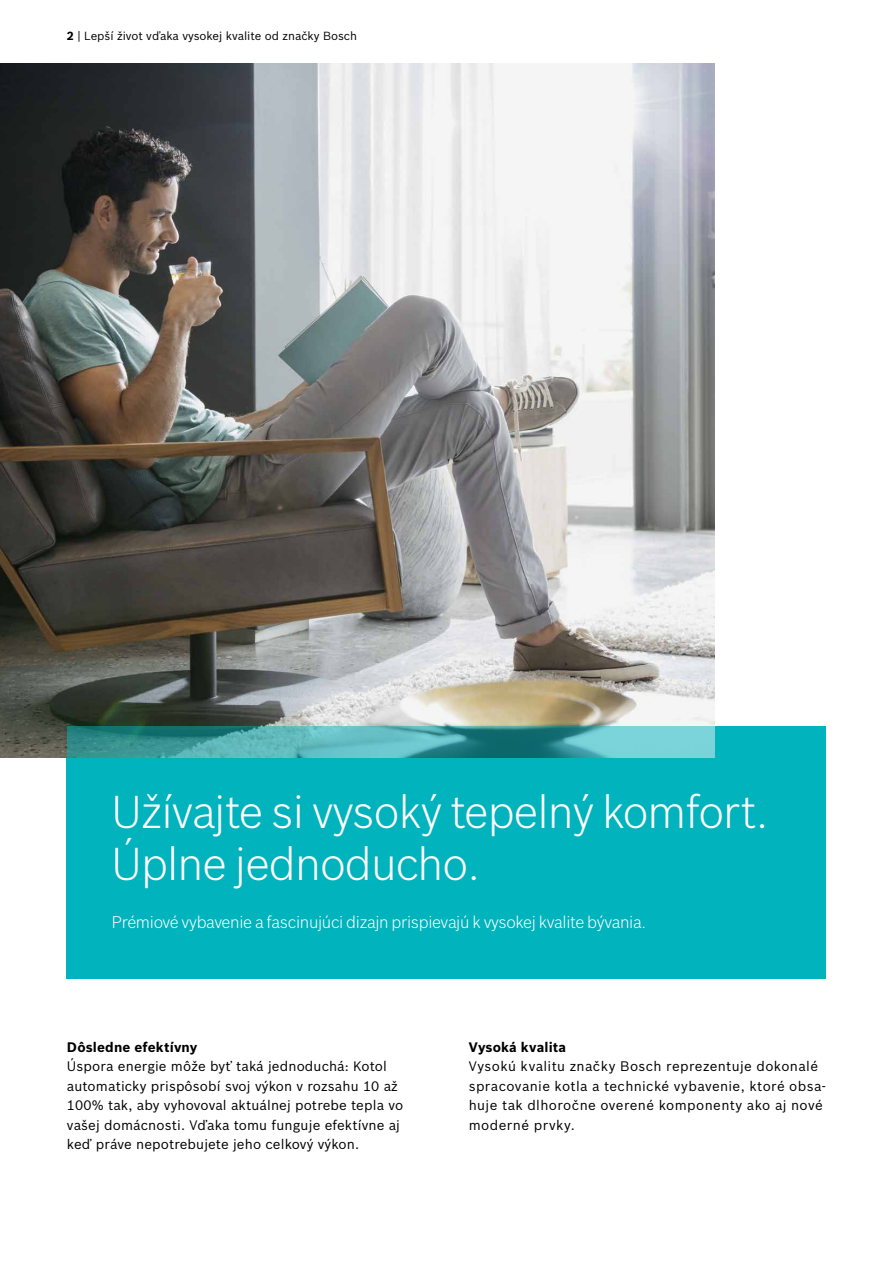
<style>
.page{position:relative;width:893px;height:1263px;background:#fff}
.page>*{position:absolute;margin:0;border:0;box-sizing:border-box;transform-origin:0 0}
.t1{font:300 45px/51.8px "Bosch Sans";letter-spacing:-.02em;color:#fff}
.t2{font:300 16.5px "Bosch Sans";letter-spacing:-.02em;color:#fff}
.t3{font:13.5px/19.5px "Bosch Sans";letter-spacing:.01em;color:#000}
.t4{font:13.5px/19.5px "Bosch Sans";letter-spacing:.03em;color:#000}
.t5{font:700 13.5px "Bosch Sans";letter-spacing:.01em;color:#000}
.t6{font:11.55px "Bosch Sans";color:#000}
.s1{font-weight:700}
</style>
<div class="page">
<div style="left:67px;top:726px;width:759px;height:253px;background:#00b3bd"></div>
<img style="left:0;top:63px;width:714px;height:695px">
<svg style="left:67px;top:726px;width:647px;height:32px;background:#4ba5a8"></svg>
<p class="t6" style="left:67px;top:27px;width:292px"><span class="s1">2</span> | Lepší život vďaka vysokej kvalite od značky Bosch</p>
<h1 class="t1" style="left:112px;top:783px;width:658px">Užívajte si vysoký tepelný komfort.<br>Úplne jednoducho.</h1>
<p class="t2" style="left:112px;top:910px;width:536px">Prémiové vybavenie a fascinujúci dizajn prispievajú k vysokej kvalite bývania.</p>
<p class="t5" style="left:67px;top:1036px;width:132px">Dôsledne efektívny</p>
<p class="t3" style="left:67px;top:1055px;width:338px">Úspora energie môže byť taká jednoduchá: Kotol automaticky prispôsobí svoj výkon v rozsahu 10 až 100% tak, aby vyhovoval aktuálnej potrebe tepla vo vašej domácnosti. Vďaka tomu funguje efektívne aj keď práve nepotrebujete jeho celkový výkon.</p>
<p class="t5" style="left:469px;top:1036px;width:99px">Vysoká kvalita</p>
<p class="t4" style="left:469px;top:1055px;width:359px">Vysokú kvalitu značky Bosch reprezentuje dokonalé spracovanie kotla a technické vybavenie, ktoré obsa&shy;huje tak dlhoročne overené komponenty ako aj nové moderné prvky.</p>
</div>
